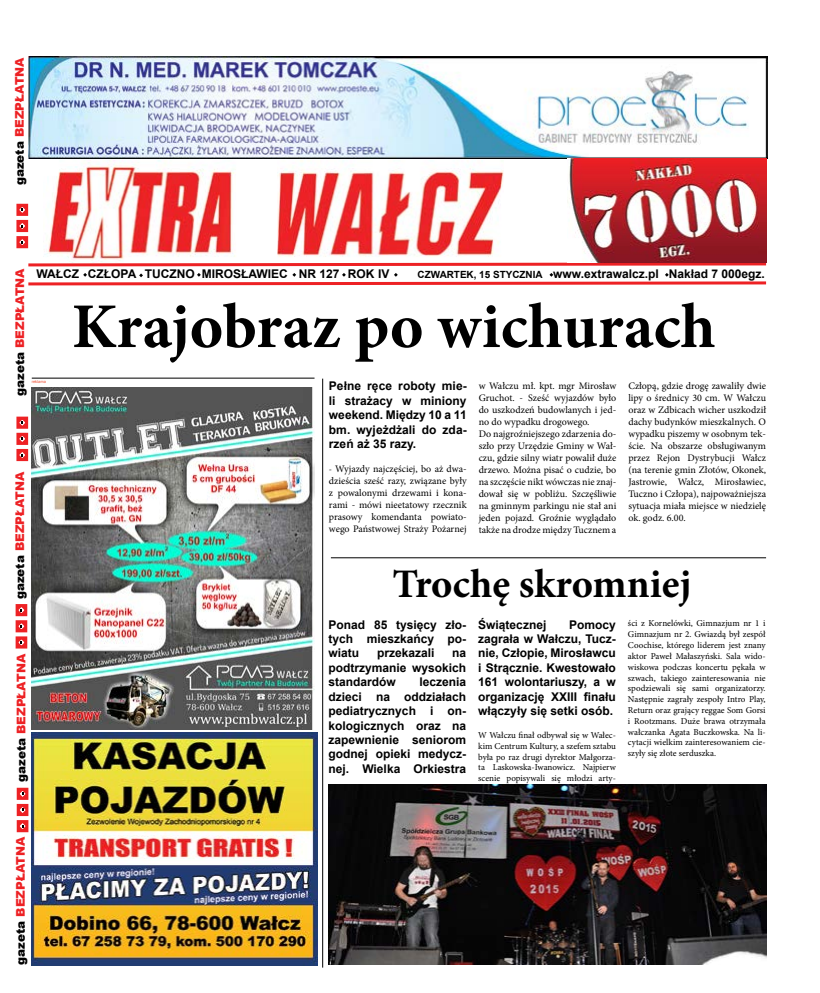
<style>
.page{position:relative;width:820px;height:993px;background:#fff}
.page>*{position:absolute;margin:0;border:0;box-sizing:border-box;transform-origin:0 0}
.t1{font:700 63.7px "Minion Pro";color:#000}
.t2{font:700 40.5px "Minion Pro";color:#000}
.t3{font:700 12px/14.4px "Arial";color:#000;text-align:justify}
.t4{font:900 12px "Arial";color:#ed2124}
.t5{font:10px/12px "Minion Pro";color:#000;text-align:justify}
.t6{font:9px/10.8px "Minion Pro";color:#000;text-align:justify}
.t7{font:4px "Arial";color:#f05135}
.s1{color:#000}
.s2{font-size:9.9px}
.s3{font-size:9px}
</style>
<div class="page">
<img style="left:28px;top:57px;width:739px;height:101px">
<img style="left:44px;top:161px;width:192px;height:100px">
<img style="left:277px;top:161px;width:226px;height:96px">
<svg style="left:28px;top:261px;width:739px;height:25px"></svg>
<img style="left:31px;top:732px;width:286px;height:233px">
<hr style="left:322px;top:378px;width:1px;height:589px;background:#000101">
<hr style="left:32px;top:377px;width:282px;height:1px;background:#000101">
<hr style="left:331px;top:557px;width:434px;height:1px;background:#000101">
<div style="left:16px;top:204px;width:12px;height:12px;border:10px solid #ed2124"></div>
<div style="left:16px;top:220px;width:12px;height:12px;border:10px solid #ed2124"></div>
<div style="left:16px;top:236px;width:12px;height:12px;border:10px solid #ed2124"></div>
<div style="left:16px;top:416px;width:12px;height:12px;border:10px solid #ed2124"></div>
<div style="left:16px;top:604px;width:11px;height:12px;border:10px solid #ed2124"></div>
<div style="left:17px;top:787px;width:11px;height:12px;border:10px solid #ed2124"></div>
<div style="left:16px;top:432px;width:12px;height:13px;border:10px solid #ed2124"></div>
<div style="left:16px;top:620px;width:11px;height:12px;border:10px solid #ed2124"></div>
<div style="left:17px;top:803px;width:11px;height:12px;border:10px solid #ed2124"></div>
<div style="left:16px;top:449px;width:12px;height:12px;border:10px solid #ed2124"></div>
<div style="left:16px;top:636px;width:11px;height:12px;border:10px solid #ed2124"></div>
<div style="left:17px;top:819px;width:11px;height:13px;border:10px solid #ed2124"></div>
<img style="left:567px;top:158px;width:198px;height:104px">
<img style="left:31px;top:387px;width:284px;height:342px">
<img style="left:328px;top:784px;width:437px;height:180px">
<p class="t4" style="left:11px;top:185px;width:129px;rotate:-90deg"><span class="s1">gazeta</span> BEZPŁATNA</p>
<p class="t4" style="left:11px;top:396px;width:129px;rotate:-90deg"><span class="s1">gazeta</span> BEZPŁATNA</p>
<p class="t3" style="left:36px;top:267px;width:354px">WAŁCZ CZŁOPA TUCZNO MIROSŁAWIEC NR 127 ROK IV</p>
<p class="t3" style="left:417px;top:267px;width:348px"><span class="s2">CZWARTEK, 15 STYCZNIA</span> www.extrawalcz.pl Nakład 7 000egz.</p>
<h1 class="t1" style="left:72px;top:282px;width:645px">Krajobraz po wichurach</h1>
<p class="t7" style="left:32px;top:379px;width:16px">reklama</p>
<p class="t3" style="left:329px;top:379px;width:139px">Pełne ręce roboty mie&shy;li strażacy w miniony weekend. Między 10 a 11 bm. wyjeżdżali do zda&shy;rzeń aż 35 razy.</p>
<p class="t5" style="left:329px;top:462px;width:139px"><span class="s3">-</span> Wyjazdy najczęściej, bo aż dwa&shy;dzieścia sześć razy, związane były z powalonymi drzewami i kona&shy;rami - mówi nieetatowy rzecznik prasowy komendanta powiato&shy;wego Państwowej Straży Pożarnej</p>
<p class="t5" style="left:478px;top:379px;width:139px;text-align:left">w Wałczu mł. kpt. mgr Mirosław<br>Gruchot. - Sześć wyjazdów było do uszkodzeń budowlanych i jed&shy;no do wypadku drogowego.<br>Do najgroźniejszego zdarzenia do&shy;szło przy Urzędzie Gminy w Wał&shy;czu, gdzie silny wiatr powalił duże drzewo. Można pisać o cudzie, bo na szczęście nikt wówczas nie znaj&shy;dował się w pobliżu. Szczęśliwie na gminnym parkingu nie stał ani jeden pojazd. Groźnie wyglądało także na drodze między Tucznem a</p>
<p class="t5" style="left:628px;top:379px;width:139px">Człopą, gdzie drogę zawaliły dwie lipy o średnicy 30 cm. W Wałczu oraz w Zdbicach wicher uszkodził dachy budynków mieszkalnych. O wypadku piszemy w osobnym tek&shy;ście. Na obszarze obsługiwanym przez Rejon Dystrybucji Wałcz (na terenie gmin Złotów, Okonek, Jastrowie, Wałcz, Mirosławiec, Tuczno i Człopa), najpoważniejsza sytuacja miała miejsce w niedzielę ok. godz. 6.00.</p>
<p class="t4" style="left:11px;top:599px;width:129px;rotate:-90deg"><span class="s1">gazeta</span> BEZPŁATNA</p>
<h2 class="t2" style="left:392px;top:555px;width:300px">Trochę skromniej</h2>
<p class="t4" style="left:12px;top:781px;width:129px;rotate:-90deg"><span class="s1">gazeta</span> BEZPŁATNA</p>
<p class="t4" style="left:12px;top:964px;width:129px;rotate:-90deg"><span class="s1">gazeta</span> BEZPŁATNA</p>
<p class="t3" style="left:328px;top:617px;width:139px">Ponad 85 tysięcy zło&shy;tych mieszkańcy po&shy;wiatu</p>
<p class="t3" style="left:377px;top:646px;width:59px">przekazali</p>
<p class="t3" style="left:328px;top:646px;width:139px;text-indent:124px">na podtrzymanie wysokich standardów</p>
<p class="t3" style="left:328px;top:675px;width:139px;text-indent:91px">leczenia dzieci na oddziałach pediatrycznych i on&shy;kologicznych oraz na zapewnienie seniorom godnej opieki medycz&shy;nej. Wielka Orkiestra</p>
<p class="t3" style="left:478px;top:617px;width:70px">Świątecznej</p>
<p class="t3" style="left:478px;top:617px;width:139px;text-indent:91px">Pomocy zagrała w Wałczu, Tucz&shy;nie, Człopie, Mirosławcu i Strącznie. Kwestowało 161 wolontariuszy, a w organizację XXIII finału włączyły się setki osób.</p>
<p class="t6" style="left:478px;top:729px;width:139px">W Wałczu finał odbywał się w Wałec&shy;kim Centrum Kultury, a szefem sztabu była po raz drugi dyrektor Małgorza&shy;ta Laskowska-Iwanowicz. Najpierw scenie popisywali się młodzi arty-</p>
<p class="t6" style="left:627px;top:618px;width:139px">ści z Kornelówki, Gimnazjum nr 1 i Gimnazjum nr 2. Gwiazdą był zespół Coochise, którego liderem jest znany aktor Paweł Małaszyński. Sala wido&shy;wiskowa podczas koncertu pękała w szwach, takiego zainteresowania nie spodziewali się sami organizatorzy.<br>Następnie zagrały zespoły Intro Play, Return oraz grający reggae Som Gorsi i Rootzmans. Duże brawa otrzymała wałczanka Agata Buczkowska. Na li&shy;cytacji wielkim zainteresowaniem cie&shy;szyły się złote serduszka.</p>
</div>
